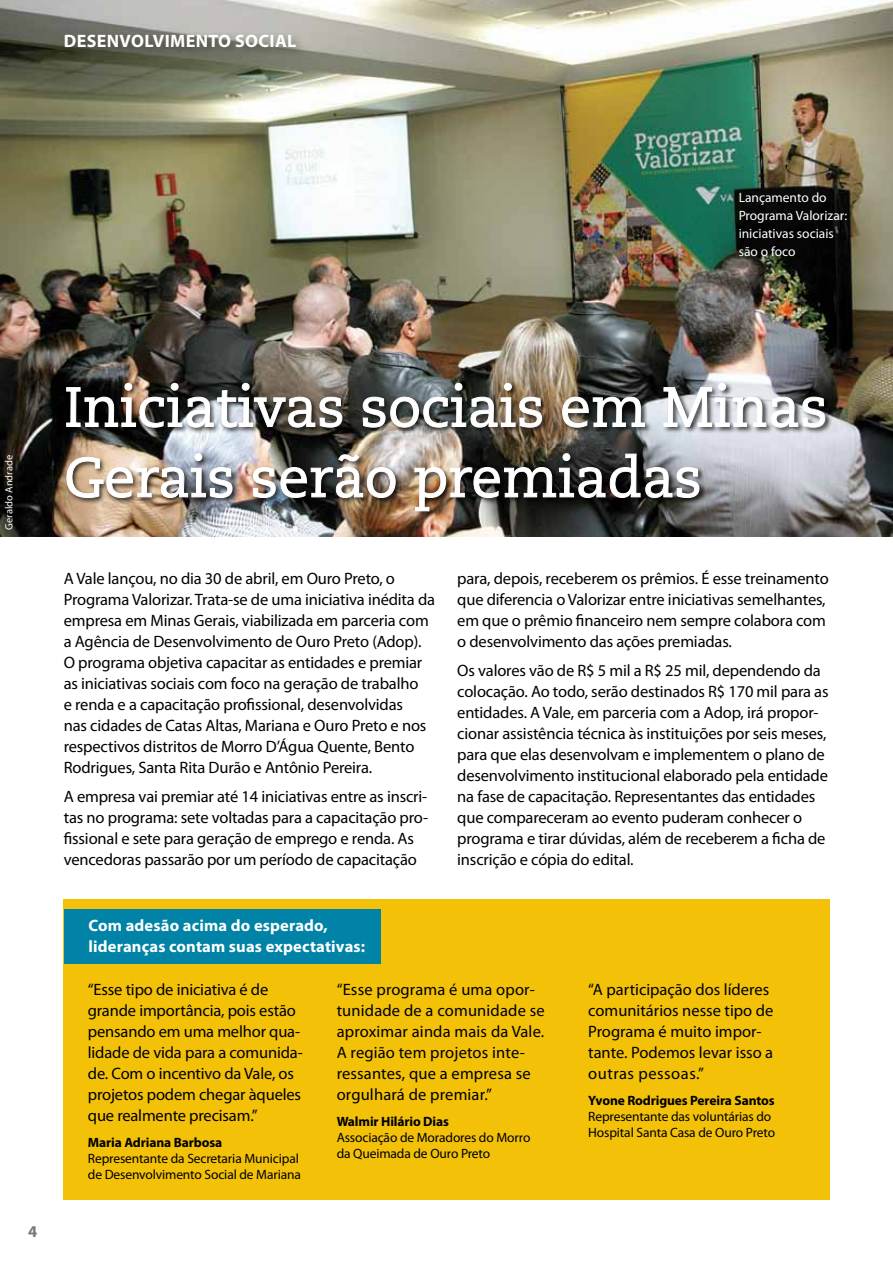
<style>
.page{position:relative;width:893px;height:1263px;background:#fff}
.page>*{position:absolute;margin:0;border:0;box-sizing:border-box;transform-origin:0 0}
.t1{font:55.65px/70.3px "PMN Caecilia 55 Roman";color:#fff}
.t2{font:700 18px "Myriad Pro";letter-spacing:.02em;color:#fff}
.t3{font:16.5px/21px "Myriad Pro";letter-spacing:-.01em;color:#000}
.t4{font:16.5px/21px "Myriad Pro";letter-spacing:.01em;color:#000}
.t5{font:700 16.5px/21px "Myriad Pro";letter-spacing:.01em;color:#fff}
.t6{font:700 16.5px "Myriad Pro";color:#77787b}
.t7{font:13.5px/16.2px "Myriad Pro";letter-spacing:-.01em;color:#000}
.t8{font:700 13.5px "Myriad Pro";letter-spacing:-.01em;color:#000}
.t9{font:13.5px/18px "Myriad Pro";color:#fff}
.t10{font:10.5px "Myriad Pro";color:#fff}
</style>
<div class="page">
<div style="left:63px;top:899px;width:766px;height:300px;background:#f3c108"></div>
<div style="left:64px;top:909px;width:317px;height:55px;background:#0083a6"></div>
<img style="left:0;top:0;width:893px;height:537px">
<div style="left:62px;top:31px;width:246px;height:28px;background:#000;opacity:.4"></div>
<img style="left:66px;top:382px;width:760px;height:155px">
<p class="t2" style="left:64px;top:29px;width:234px">Desenvolvimento social</p>
<p class="t9" style="left:739px;top:188px;width:110px">Lançamento do<br>Programa Valorizar: iniciativas sociais são o foco</p>
<p class="t10" style="left:2px;top:530px;width:76px;rotate:-90deg">Geraldo Andrade</p>
<p class="t6" style="left:28px;top:1221px;width:11px">4</p>
<h1 class="t1" style="left:64px;top:373px;width:765px">Iniciativas sociais em Minas<br>Gerais serão premiadas</h1>
<p class="t3" style="left:64px;top:567px;width:373px">A Vale lançou, no dia 30 de abril, em Ouro Preto, o Programa Valorizar. Trata-se de uma iniciativa inédita da empresa em Minas Gerais, viabilizada em parceria com a Agência de Desenvolvimento de Ouro Preto (Adop).<br>O programa objetiva capacitar as entidades e premiar as iniciativas sociais com foco na geração de trabalho<br>e renda e a capacitação profissional, desenvolvidas<br>nas cidades de Catas Altas, Mariana e Ouro Preto e nos respectivos distritos de Morro D’Água Quente, Bento Rodrigues, Santa Rita Durão e Antônio Pereira.</p>
<p class="t3" style="left:64px;top:786px;width:366px">A empresa vai premiar até 14 iniciativas entre as inscri&shy;tas no programa: sete voltadas para a capacitação pro&shy;fissional e sete para geração de emprego e renda. As vencedoras passarão por um período de capacitação</p>
<p class="t3" style="left:457px;top:568px;width:373px">para, depois, receberem os prêmios. É esse treinamento que diferencia o Valorizar entre iniciativas semelhantes, em que o prêmio financeiro nem sempre colabora com o desenvolvimento das ações premiadas.</p>
<p class="t3" style="left:457px;top:660px;width:373px">Os valores vão de R$ 5 mil a R$ 25 mil, dependendo da colocação. Ao todo, serão destinados R$ 170 mil para as entidades. A Vale, em parceria com a Adop, irá propor&shy;cionar assistência técnica às instituições por seis meses, para que elas desenvolvam e implementem o plano de desenvolvimento institucional elaborado pela entidade na fase de capacitação. Representantes das entidades que compareceram ao evento puderam conhecer o programa e tirar dúvidas, além de receberem a ficha de inscrição e cópia do edital.</p>
<p class="t5" style="left:89px;top:914px;width:278px">Com adesão acima do esperado, lideranças contam suas expectativas:</p>
<p class="t4" style="left:337px;top:978px;width:210px">“Esse programa é uma opor&shy;tunidade de a comunidade se aproximar ainda mais da Vale.<br>A região tem projetos inte&shy;ressantes, que a empresa se orgulhará de premiar.”</p>
<p class="t8" style="left:337px;top:1112px;width:114px">Walmir Hilário Dias</p>
<p class="t7" style="left:337px;top:1129px;width:195px">Associação de Moradores do Morro da Queimada de Ouro Preto</p>
<p class="t3" style="left:88px;top:978px;width:216px">“Esse tipo de iniciativa é de grande importância, pois estão pensando em uma melhor qua&shy;lidade de vida para a comunida&shy;de. Com o incentivo da Vale, os projetos podem chegar àqueles que realmente precisam.”</p>
<p class="t8" style="left:88px;top:1133px;width:136px">Maria Adriana Barbosa</p>
<p class="t7" style="left:88px;top:1150px;width:215px">Representante da Secretaria Municipal de Desenvolvimento Social de Mariana</p>
<p class="t3" style="left:588px;top:978px;width:187px">“A participação dos líderes comunitários nesse tipo de<br>Programa é muito impor&shy;tante. Podemos levar isso a outras pessoas.”</p>
<p class="t8" style="left:588px;top:1091px;width:188px">Yvone Rodrigues Pereira Santos</p>
<p class="t7" style="left:588px;top:1108px;width:188px">Representante das voluntárias do<br>Hospital Santa Casa de Ouro Preto</p>
</div>
